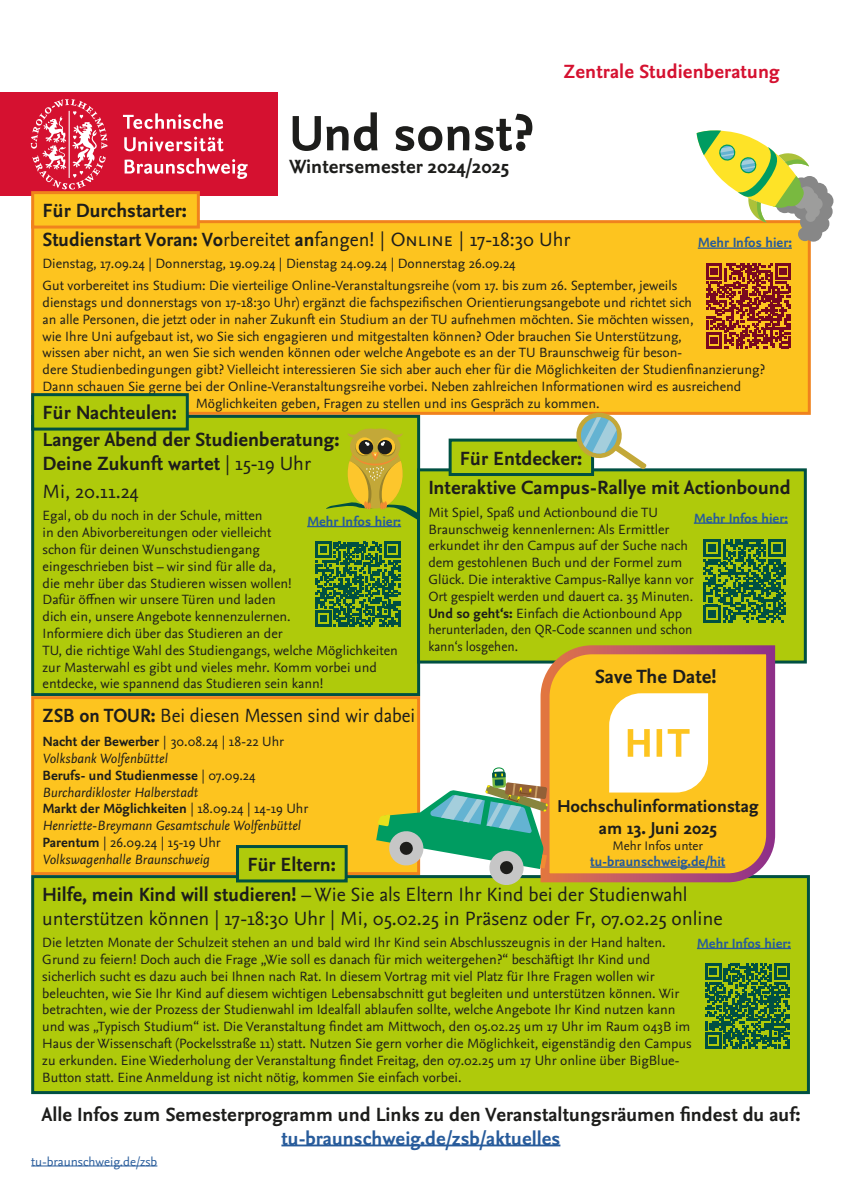
<style>
.page{position:relative;width:842px;height:1191px;background:#fff}
.page>*{position:absolute;margin:0;border:0;box-sizing:border-box;transform-origin:0 0}
.t1{font:700 52px "Nexus Sans Pro";color:#1d1d1b}
.t2{font:700 20px/24px "Nexus Sans Pro";color:#1d1d1b}
.t3{font:20px/24px "Nexus Sans Pro";color:#1d1d1b}
.t4{font:20px "Nexus Sans Pro";color:#1d1d1b;scale:.94 1}
.t5{font:700 20px "Nexus Sans Pro";color:#275b9b}
.t6{font:700 20px "Nexus Sans Pro";letter-spacing:.005em;color:#d51130}
.t7{font:700 18px/21.6px "Nexus Sans Pro";color:#1d1d1b;text-align:center}
.t8{font:14px/16.8px "Nexus Sans Pro";color:#1d1d1b}
.t9{font:italic 14px/16.8px "Nexus Sans Pro";color:#1d1d1b}
.t10{font:700 14px "Nexus Sans Pro";color:#275b9b}
.t11{font:13px "Nexus Sans Pro";color:#275b9b}
.t12{font:13px "Nexus Sans Pro";color:#1d1d1b}
.s1{font-weight:700}
.s2{font-weight:400}
.s3{font-weight:700;font-style:normal}
.s4{font-style:normal}
</style>
<div class="page">
<div style="left:31px;top:220px;width:780px;height:195px;background:#fdc41f;border:3px solid #f0821d"></div>
<svg style="left:706px;top:263px;width:85px;height:85px"></svg>
<hr style="left:698px;top:247px;width:94px;height:2px;background:#275b9b">
<div style="left:0;top:93px;width:278px;height:103px;background:#d51130"></div>
<svg style="left:31px;top:99px;width:77px;height:91px"></svg>
<svg style="left:123px;top:113px;width:100px;height:16px"></svg>
<svg style="left:124px;top:137px;width:99px;height:14px"></svg>
<svg style="left:125px;top:158px;width:123px;height:21px"></svg>
<hr style="left:31px;top:1165px;width:126px;height:1px;background:#275b9b">
<hr style="left:281px;top:1144px;width:279px;height:2px;background:#275b9b">
<div style="left:31px;top:415px;width:389px;height:281px;background:#afca0b;border:3px solid #005042"></div>
<hr style="left:307px;top:526px;width:94px;height:1px;background:#275b9b">
<svg style="left:315px;top:542px;width:85px;height:84px"></svg>
<div style="left:417px;top:468px;width:390px;height:195px;background:#afca0b;border:3px solid #005042"></div>
<hr style="left:694px;top:522px;width:94px;height:2px;background:#275b9b">
<svg style="left:703px;top:539px;width:83px;height:83px"></svg>
<div style="left:31px;top:191px;width:169px;height:37px;background:#fdc41f;border:3px solid #f0821d"></div>
<div style="left:31px;top:393px;width:158px;height:37px;background:#afca0b;border:3px solid #005042"></div>
<div style="left:449px;top:438px;width:145px;height:38px;background:#afca0b;border:3px solid #005042"></div>
<div style="left:31px;top:696px;width:389px;height:179px;background:#fdc41f;border:3px solid #f0821d"></div>
<div style="left:31px;top:875px;width:779px;height:219px;background:#afca0b;border:3px solid #005042"></div>
<hr style="left:697px;top:947px;width:94px;height:2px;background:#275b9b">
<svg style="left:705px;top:963px;width:85px;height:85px"></svg>
<svg style="left:536px;top:645px;width:244px;height:238px;background:#efb434"></svg>
<svg style="left:609px;top:693px;width:99px;height:99px"></svg>
<hr style="left:590px;top:866px;width:135px;height:1px;background:#275b9b">
<svg style="left:573px;top:411px;width:74px;height:58px"></svg>
<div style="left:236px;top:845px;width:112px;height:37px;background:#afca0b;border:3px solid #005042"></div>
<svg style="left:350px;top:429px;width:50px;height:35px"></svg>
<svg style="left:356px;top:437px;width:17px;height:18px"></svg>
<svg style="left:377px;top:437px;width:18px;height:18px"></svg>
<div style="left:378px;top:440px;width:14px;height:14px;background:#1d1d1b;border-radius:50%"></div>
<div style="left:359px;top:440px;width:14px;height:14px;background:#1d1d1b;border-radius:50%"></div>
<svg style="left:348px;top:428px;width:55px;height:18px"></svg>
<svg style="left:326px;top:452px;width:92px;height:67px"></svg>
<svg style="left:810px;top:183px;width:18px;height:18px"></svg>
<div style="left:816px;top:192px;width:17px;height:18px;background:#878787;border-radius:50%"></div>
<div style="left:815px;top:203px;width:18px;height:17px;background:#878787;border-radius:50%"></div>
<div style="left:812px;top:215px;width:17px;height:18px;background:#878787;border-radius:50%"></div>
<div style="left:804px;top:224px;width:18px;height:18px;background:#878787;border-radius:50%"></div>
<div style="left:798px;top:227px;width:14px;height:14px;background:#878787;border-radius:50%"></div>
<div style="left:800px;top:213px;width:18px;height:18px;background:#878787;border-radius:50%"></div>
<svg style="left:696px;top:130px;width:127px;height:92px"></svg>
<div style="left:493px;top:767px;width:11px;height:8px;border:1px solid #008d36;border-radius:50%"></div>
<svg style="left:376px;top:771px;width:172px;height:114px"></svg>
<h2 class="t2" style="left:43px;top:198px;width:146px">Für Durchstarter:</h2>
<h1 class="t1" style="left:289px;top:94px;width:246px">Und sonst?</h1>
<h2 class="t2" style="left:289px;top:153px;width:221px">Wintersemester 2024/2025</h2>
<h2 class="t6" style="left:563px;top:56px;width:218px">Zentrale Studienberatung</h2>
<h2 class="t3" style="left:43px;top:226px;width:529px"><span class="s1">Studienstart Voran: Vo</span>rbereitet <span class="s1">an</span>fangen! | Online | 17-18:30 Uhr</h2>
<p class="t10" style="left:698px;top:232px;width:96px">Mehr Infos hier:</p>
<p class="t8" style="left:43px;top:254px;width:475px">Dienstag, 17.09.24 | Donnerstag, 19.09.24 | Dienstag 24.09.24 | Donnerstag 26.09.24</p>
<p class="t8" style="left:43px;top:276px;width:636px">Gut vorbereitet ins Studium: Die vierteilige Online-Veranstaltungsreihe (vom 17. bis zum 26. September, jeweils</p>
<p class="t8" style="left:43px;top:293px;width:651px">dienstags und donnerstags von 17-18:30 Uhr) ergänzt die fachspezifischen Orientierungsangebote und richtet sich</p>
<p class="t8" style="left:43px;top:310px;width:652px">an alle Personen, die jetzt oder in naher Zukunft ein Studium an der TU aufnehmen möchten. Sie möchten wissen,</p>
<p class="t8" style="left:43px;top:327px;width:641px">wie Ihre Uni aufgebaut ist, wo Sie sich engagieren und mitgestalten können? Oder brauchen Sie Unterstützung,</p>
<p class="t8" style="left:43px;top:344px;width:641px">wissen aber nicht, an wen Sie sich wenden können oder welche Angebote es an der TU Braunschweig für beson-</p>
<p class="t8" style="left:43px;top:360px;width:724px">dere Studienbedingungen gibt? Vielleicht interessieren Sie sich aber auch eher für die Möglichkeiten der Studienfinanzierung?</p>
<p class="t8" style="left:43px;top:377px;width:700px">Dann schauen Sie gerne bei der Online-Veranstaltungsreihe vorbei. Neben zahlreichen Informationen wird es ausreichend</p>
<p class="t8" style="left:196px;top:394px;width:405px">Möglichkeiten geben, Fragen zu stellen und ins Gespräch zu kommen.</p>
<h2 class="t2" style="left:43px;top:400px;width:136px">Für Nachteulen:</h2>
<h2 class="t2" style="left:43px;top:427px;width:298px">Langer Abend der Studienberatung:<br>Deine Zukunft wartet <span class="s2">| 15-19 Uhr</span></h2>
<p class="t10" style="left:307px;top:511px;width:96px">Mehr Infos hier:</p>
<h2 class="t3" style="left:43px;top:478px;width:98px">Mi, 20.11.24</h2>
<p class="t8" style="left:43px;top:506px;width:357px">Egal, ob du noch in der Schule, mitten<br>in den Abivorbereitungen oder vielleicht<br>schon für deinen Wunschstudiengang<br>eingeschrieben bist – wir sind für alle da,<br>die mehr über das Studieren wissen wollen!<br>Dafür öffnen wir unsere Türen und laden<br>dich ein, unsere Angebote kennenzulernen.<br>Informiere dich über das Studieren an der<br>TU, die richtige Wahl des Studiengangs, welche Möglichkeiten zur Masterwahl es gibt und vieles mehr. Komm vorbei und entdecke, wie spannend das Studieren sein kann!</p>
<h2 class="t4" style="left:43px;top:700px;width:398px"><span class="s1">ZSB on TOUR:</span> Bei diesen Messen sind wir dabei</h2>
<h2 class="t2" style="left:460px;top:445px;width:124px">Für Entdecker:</h2>
<h2 class="t2" style="left:428px;top:475px;width:364px">Interaktive Campus-Rallye mit Actionbound</h2>
<p class="t8" style="left:428px;top:503px;width:267px">Mit Spiel, Spaß und Actionbound die TU Braunschweig kennenlernen: Als Ermittler erkundet ihr den Campus auf der Suche nach dem gestohlenen Buch und der Formel zum Glück. Die interaktive Campus-Rallye kann vor Ort gespielt werden und dauert ca. 35 Minuten.<br><span class="s1">Und so geht‘s:</span> Einfach die Actionbound App herunterladen, den QR-Code scannen und schon kann‘s losgehen.</p>
<p class="t10" style="left:694px;top:507px;width:96px">Mehr Infos hier:</p>
<h2 class="t2" style="left:595px;top:664px;width:123px">Save The Date!</h2>
<p class="t9" style="left:43px;top:732px;width:267px"><span class="s3">Nacht der Bewerber</span> <span class="s4">| 30.08.24 | 18-22 Uhr </span>Volksbank Wolfenbüttel<br><span class="s3">Berufs- und Studienmesse</span> <span class="s4">| 07.09.24<br></span>Burchardikloster Halberstadt<br><span class="s3">Markt der Möglichkeiten</span> <span class="s4">| 18.09.24 | 14-19 Uhr </span>Henriette-Breymann Gesamtschule Wolfenbüttel <span class="s3">Parentum</span> <span class="s4">| 26.09.24 | 15-19 Uhr </span>Volkswagenhalle Braunschweig</p>
<p class="t7" style="left:557px;top:795px;width:203px">Hochschulinformationstag am 13. Juni 2025</p>
<p class="t12" style="left:613px;top:835px;width:92px">Mehr Infos unter</p>
<h2 class="t2" style="left:247px;top:851px;width:90px">Für Eltern:</h2>
<p class="t10" style="left:590px;top:851px;width:137px">tu-braunschweig.de/hit</p>
<h2 class="t3" style="left:42px;top:881px;width:682px"><span class="s1">Hilfe, mein Kind will studieren!</span> – Wie Sie als Eltern Ihr Kind bei der Studienwahl unterstützen können | 17-18:30 Uhr | Mi, 05.02.25 in Präsenz oder Fr, 07.02.25 online</h2>
<p class="t10" style="left:697px;top:932px;width:96px">Mehr Infos hier:</p>
<p class="t8" style="left:42px;top:933px;width:651px">Die letzten Monate der Schulzeit stehen an und bald wird Ihr Kind sein Abschlusszeugnis in der Hand halten.<br>Grund zu feiern! Doch auch die Frage „Wie soll es danach für mich weitergehen?“ beschäftigt Ihr Kind und sicherlich sucht es dazu auch bei Ihnen nach Rat. In diesem Vortrag mit viel Platz für Ihre Fragen wollen wir beleuchten, wie Sie Ihr Kind auf diesem wichtigen Lebensabschnitt gut begleiten und unterstützen können. Wir betrachten, wie der Prozess der Studienwahl im Idealfall ablaufen sollte, welche Angebote Ihr Kind nutzen kann und was „Typisch Studium“ ist. Die Veranstaltung findet am Mittwoch, den 05.02.25 um 17 Uhr im Raum 043B im Haus der Wissenschaft (Pockelsstraße 11) statt. Nutzen Sie gern vorher die Möglichkeit, eigenständig den Campus zu erkunden. Eine Wiederholung der Veranstaltung findet Freitag, den 07.02.25 um 17 Uhr online über BigBlue-Button statt. Eine Anmeldung ist nicht nötig, kommen Sie einfach vorbei.</p>
<h2 class="t2" style="left:41px;top:1101px;width:760px">Alle Infos zum Semesterprogramm und Links zu den Veranstaltungsräumen findest du auf:</h2>
<h2 class="t5" style="left:281px;top:1123px;width:280px">tu-braunschweig.de/zsb/aktuelles</h2>
<p class="t11" style="left:31px;top:1151px;width:128px">tu-braunschweig.de/zsb</p>
</div>
